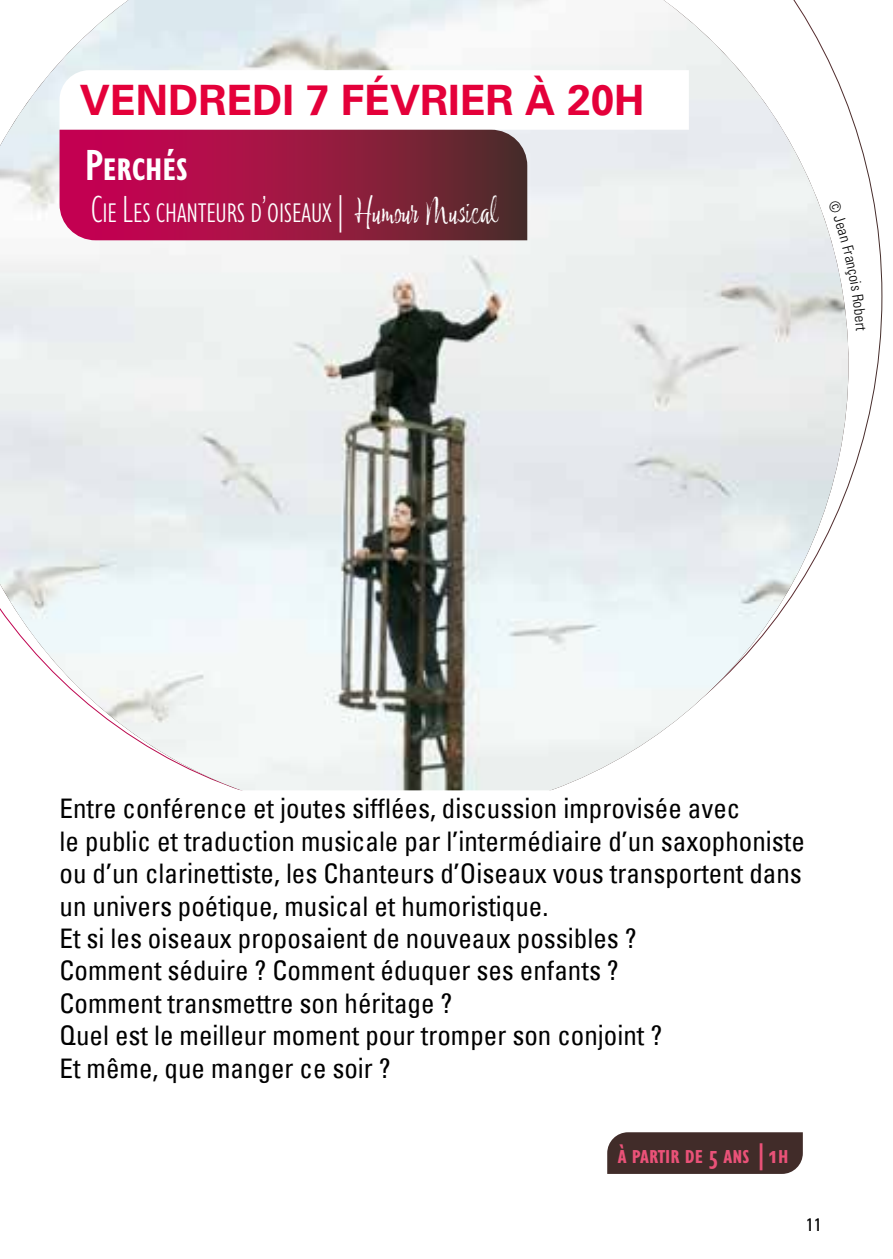
<style>
.page{position:relative;width:893px;height:1259px;background:#fff}
.page>*{position:absolute;margin:0;border:0;box-sizing:border-box;transform-origin:0 0}
.t1{font:600 condensed 45px "Gill Sans Nova";color:#fff}
.t2{font:700 42px "Univers";color:#e4003a}
.t3{font:300 condensed 39px "Gill Sans Nova";color:#fff}
.t4{font:condensed 27px/32.4px "Univers";color:#000}
.t5{font:600 condensed 27px "Gill Sans Nova";color:#ea5278}
.t6{font:condensed 18px "Univers";color:#000}
.s1{font-family:"Adore You";font-weight:400;font-stretch:normal;font-size:30px}
</style>
<div class="page">
<svg style="left:607px;top:1132px;width:196px;height:42px"></svg>
<img style="left:0;top:0;width:848px;height:790px">
<svg style="left:60px;top:70px;width:629px;height:60px"></svg>
<svg style="left:60px;top:130px;width:467px;height:110px"></svg>
<svg style="left:828px;top:199px;width:20px;height:132px"></svg>
<h2 class="t2" style="left:80px;top:75px;width:566px">VENDREDI 7 FÉVRIER À 20H</h2>
<h1 class="t1" style="left:85px;top:136px;width:104px">Perchés</h1>
<h3 class="t3" style="left:91px;top:185px;width:407px">Cie Les chanteurs d’oiseaux| <span class="s1">Humour Musical</span></h3>
<p class="t4" style="left:60px;top:792px;width:747px">Entre conférence et joutes sifflées, discussion improvisée avec<br>le public et traduction musicale par l’intermédiaire d’un saxophoniste ou d’un clarinettiste, les Chanteurs d’Oiseaux vous transportent dans un univers poétique, musical et humoristique.<br>Et si les oiseaux proposaient de nouveaux possibles ?<br>Comment séduire ? Comment éduquer ses enfants ?<br>Comment transmettre son héritage ?<br>Quel est le meilleur moment pour tromper son conjoint ?<br>Et même, que manger ce soir ?</p>
<p class="t5" style="left:618px;top:1136px;width:172px">à partir de 5 ans |1h</p>
<p class="t6" style="left:806px;top:1212px;width:17px">11</p>
</div>
